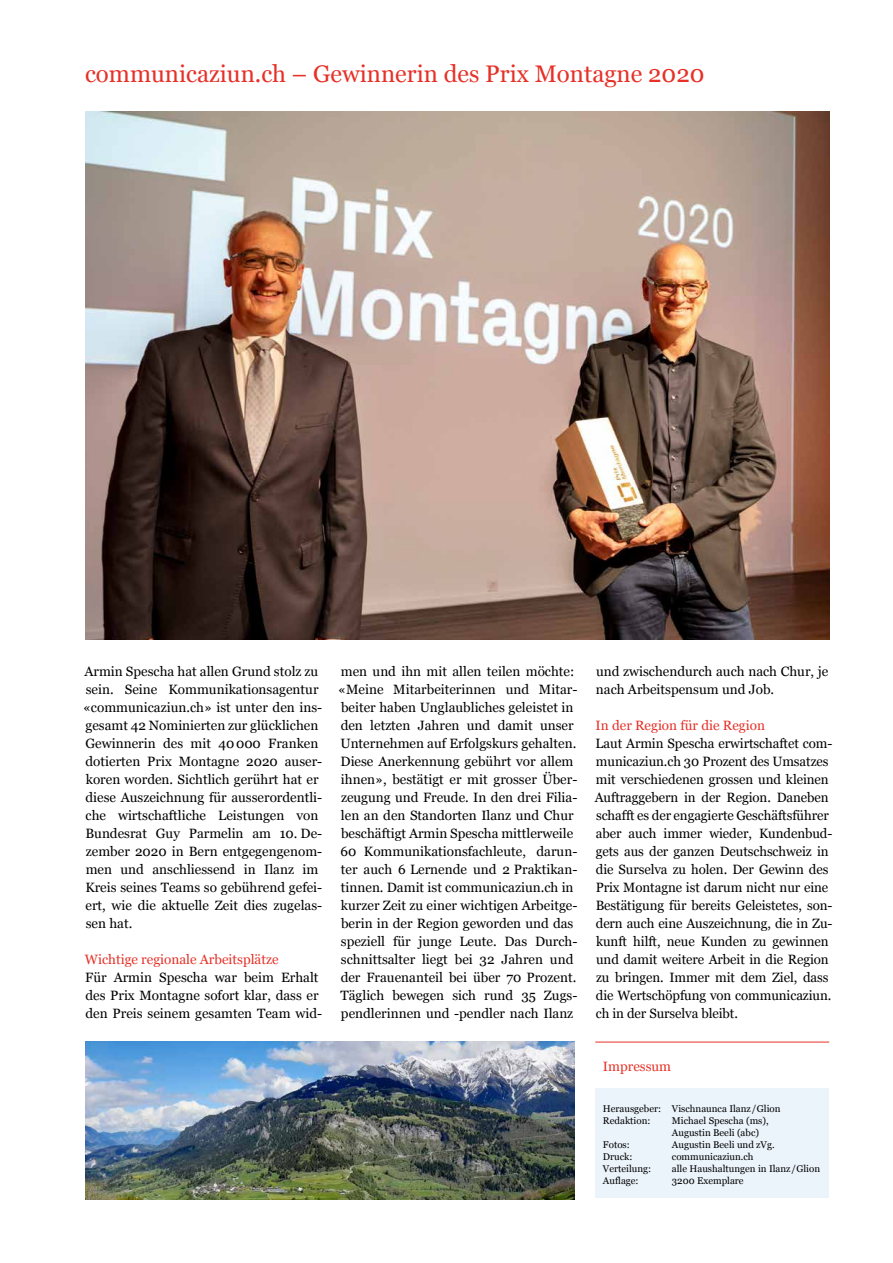
<style>
.page{position:relative;width:893px;height:1263px;background:#fff}
.page>*{position:absolute;margin:0;border:0;box-sizing:border-box;transform-origin:0 0}
.t1{font:24px "Vani";color:#e73027}
.t2{font:13.5px/18px "Vani";color:#000}
.t3{font:13.5px "Vani";color:#e73027}
.t4{font:9.75px/12px "Vani";color:#000}
</style>
<div class="page">
<img style="left:85px;top:112px;width:744px;height:528px">
<img style="left:85px;top:1042px;width:489px;height:157px">
<hr style="left:595px;top:1042px;width:234px;height:1px;background:#e73027">
<div style="left:595px;top:1088px;width:234px;height:110px;background:#e9f2fb"></div>
<h1 class="t1" style="left:85px;top:60px;width:621px">communicaziun.ch – Gewinnerin des Prix Montagne 2020</h1>
<p class="t2" style="left:83px;top:662px;width:241px">Armin Spescha hat allen Grund stolz zu sein. Seine Kommunikationsagentur «communicaziun.ch» ist unter den ins&shy;gesamt 42 Nominierten zur glücklichen Gewinnerin des mit 40000 Franken dotierten Prix Montagne 2020 auser&shy;koren worden. Sichtlich gerührt hat er diese Auszeichnung für ausserordentli&shy;che wirtschaftliche Leistungen von Bundesrat Guy Parmelin am 10. De&shy;zember 2020 in Bern entgegengenom&shy;men und anschliessend in Ilanz im Kreis seines Teams so gebührend gefei&shy;ert, wie die aktuelle Zeit dies zugelas&shy;sen hat.</p>
<p class="t3" style="left:85px;top:951px;width:195px">Wichtige regionale Arbeitsplätze</p>
<p class="t2" style="left:85px;top:968px;width:238px">Für Armin Spescha war beim Erhalt des Prix Montagne sofort klar, dass er den Preis seinem gesamten Team wid-</p>
<p class="t2" style="left:338px;top:662px;width:241px">men und ihn mit allen teilen möchte: «Meine Mitarbeiterinnen und Mitar&shy;beiter haben Unglaubliches geleistet in den letzten Jahren und damit unser Unternehmen auf Erfolgskurs gehalten.<br>Diese Anerkennung gebührt vor allem ihnen», bestätigt er mit grosser Über&shy;zeugung und Freude. In den drei Filia&shy;len an den Standorten Ilanz und Chur beschäftigt Armin Spescha mittlerweile 60 Kommunikationsfachleute, darun&shy;ter auch 6 Lernende und 2 Praktikan&shy;tinnen. Damit ist communicaziun.ch in kurzer Zeit zu einer wichtigen Arbeitge&shy;berin in der Region geworden und das speziell für junge Leute. Das Durch&shy;schnittsalter liegt bei 32 Jahren und der Frauenanteil bei über 70 Prozent.<br>Täglich bewegen sich rund 35 Zugs&shy;pendlerinnen und -pendler nach Ilanz</p>
<p class="t2" style="left:596px;top:662px;width:234px">und zwischendurch auch nach Chur, je nach Arbeitspensum und Job.</p>
<p class="t3" style="left:596px;top:717px;width:171px">In der Region für die Region</p>
<p class="t2" style="left:595px;top:734px;width:239px">Laut Armin Spescha erwirtschaftet com&shy;municaziun.ch 30 Prozent des Umsatzes mit verschiedenen grossen und kleinen Auftraggebern in der Region. Daneben schafft es der engagierte Geschäftsführer aber auch immer wieder, Kundenbud&shy;gets aus der ganzen Deutschschweiz in die Surselva zu holen. Der Gewinn des Prix Montagne ist darum nicht nur eine Bestätigung für bereits Geleistetes, son&shy;dern auch eine Auszeichnung, die in Zu&shy;kunft hilft, neue Kunden zu gewinnen und damit weitere Arbeit in die Region zu bringen. Immer mit dem Ziel, dass die Wertschöpfung von communicaziun. ch in der Surselva bleibt.</p>
<p class="t3" style="left:603px;top:1058px;width:70px">Impressum</p>
<p class="t4" style="left:603px;top:1103px;width:179px">Herausgeber: Vischnaunca Ilanz/Glion<br>Redaktion:</p>
<p class="t4" style="left:672px;top:1115px;width:98px">Michael Spescha (ms),<br>Augustin Beeli (abc)</p>
<p class="t4" style="left:603px;top:1139px;width:28px">Fotos:</p>
<p class="t4" style="left:672px;top:1139px;width:104px">Augustin Beeli und zVg.</p>
<p class="t4" style="left:603px;top:1151px;width:31px">Druck:</p>
<p class="t4" style="left:672px;top:1151px;width:83px">communicaziun.ch</p>
<p class="t4" style="left:603px;top:1163px;width:50px">Verteilung:</p>
<p class="t4" style="left:672px;top:1163px;width:150px">alle Haushaltungen in Ilanz/Glion</p>
<p class="t4" style="left:603px;top:1175px;width:37px">Auflage:</p>
<p class="t4" style="left:672px;top:1175px;width:73px">3200 Exemplare</p>
</div>
